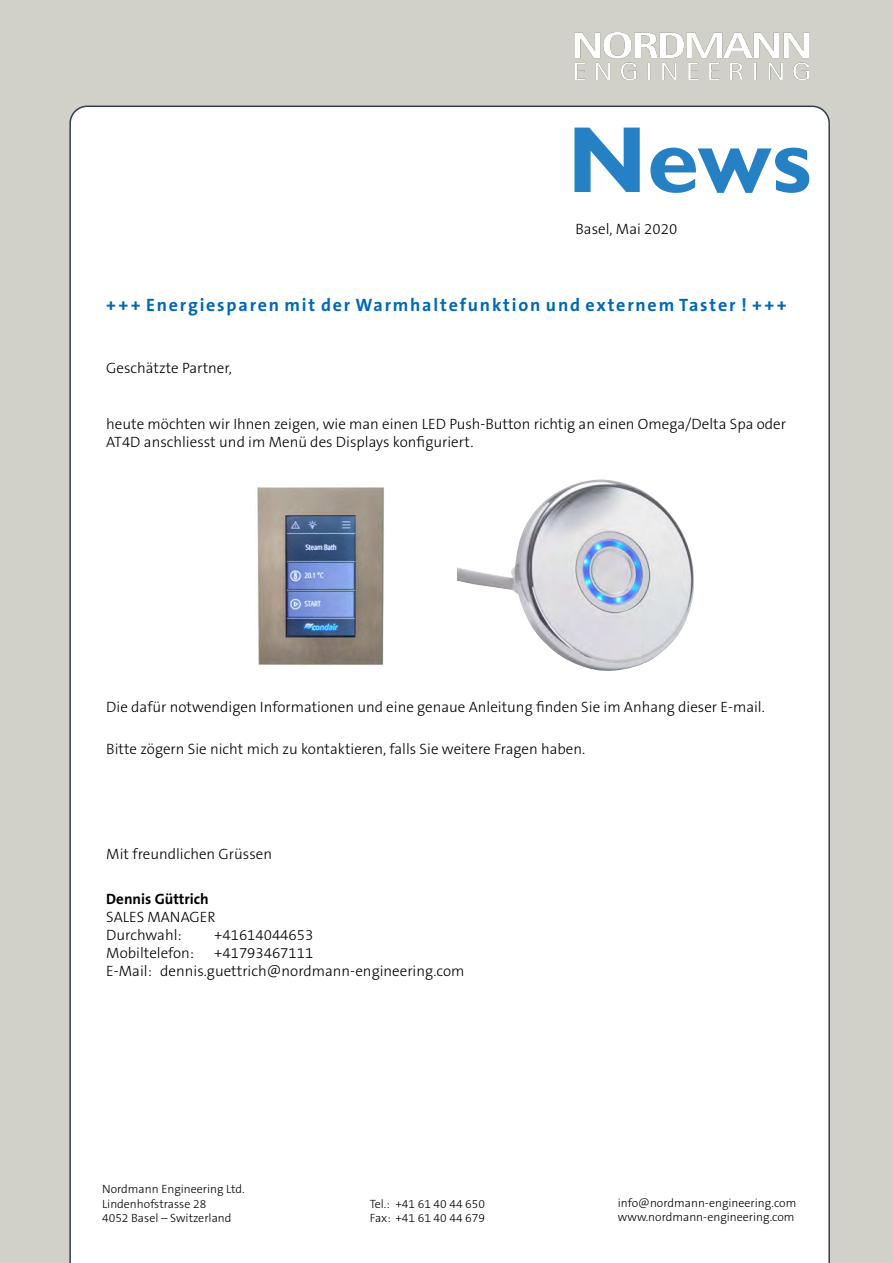
<style>
.page{position:relative;width:893px;height:1263px;background:#d1d1c9}
.page>*{position:absolute;margin:0;border:0;box-sizing:border-box;transform-origin:0 0}
.t1{font:700 18px "The Sans B7";letter-spacing:.1em;color:#0069b4}
.t2{font:300 15px/18px "The Sans B3";color:#000}
.t3{font:700 15px "The Sans B7";color:#000}
.t4{font:300 12px/14.4px "The Sans B3";color:#000}
</style>
<div class="page">
<div style="left:69px;top:106px;width:761px;height:1157px;background:#fff"></div>
<img style="left:576px;top:33px;width:233px;height:46px">
<svg style="left:574px;top:128px;width:235px;height:65px;background:#9fc7e5"></svg>
<img style="left:255px;top:486px;width:130px;height:180px">
<img style="left:457px;top:479px;width:237px;height:192px">
<p class="t2" style="left:575px;top:221px;width:103px">Basel, Mai 2020</p>
<p class="t1" style="left:106px;top:295px;width:682px">+++ Energiesparen mit der Warmhaltefunktion und externem Taster ! +++</p>
<p class="t2" style="left:106px;top:359px;width:127px">Geschätzte Partner,</p>
<p class="t2" style="left:106px;top:415px;width:681px">heute möchten wir Ihnen zeigen, wie man einen LED Push-Button richtig an einen Omega/Delta Spa oder<br>AT4D anschliesst und im Menü des Displays konfiguriert.</p>
<p class="t2" style="left:106px;top:698px;width:660px">Die dafür notwendigen Informationen und eine genaue Anleitung finden Sie im Anhang dieser E-mail.</p>
<p class="t2" style="left:106px;top:740px;width:480px">Bitte zögern Sie nicht mich zu kontaktieren, falls Sie weitere Fragen haben.</p>
<p class="t2" style="left:106px;top:845px;width:167px">Mit freundlichen Grüssen</p>
<p class="t3" style="left:106px;top:891px;width:104px">Dennis Güttrich</p>
<p class="t2" style="left:106px;top:908px;width:111px">SALES MANAGER<br>Durchwahl:</p>
<p class="t2" style="left:214px;top:926px;width:101px">+41614044653</p>
<p class="t2" style="left:106px;top:944px;width:89px">Mobiltelefon:</p>
<p class="t2" style="left:106px;top:944px;width:360px;text-indent:108px">+41793467111<br>E-Mail: dennis.guettrich@nordmann-engineering.com</p>
<p class="t4" style="left:102px;top:1182px;width:144px">Nordmann Engineering Ltd.<br>Lindenhofstrasse 28<br>4052 Basel – Switzerland</p>
<p class="t4" style="left:370px;top:1197px;width:117px">Tel.: +41 61 40 44 650<br>Fax: +41 61 40 44 679</p>
<p class="t4" style="left:618px;top:1196px;width:180px">info@nordmann-engineering.com www.nordmann-engineering.com</p>
</div>
